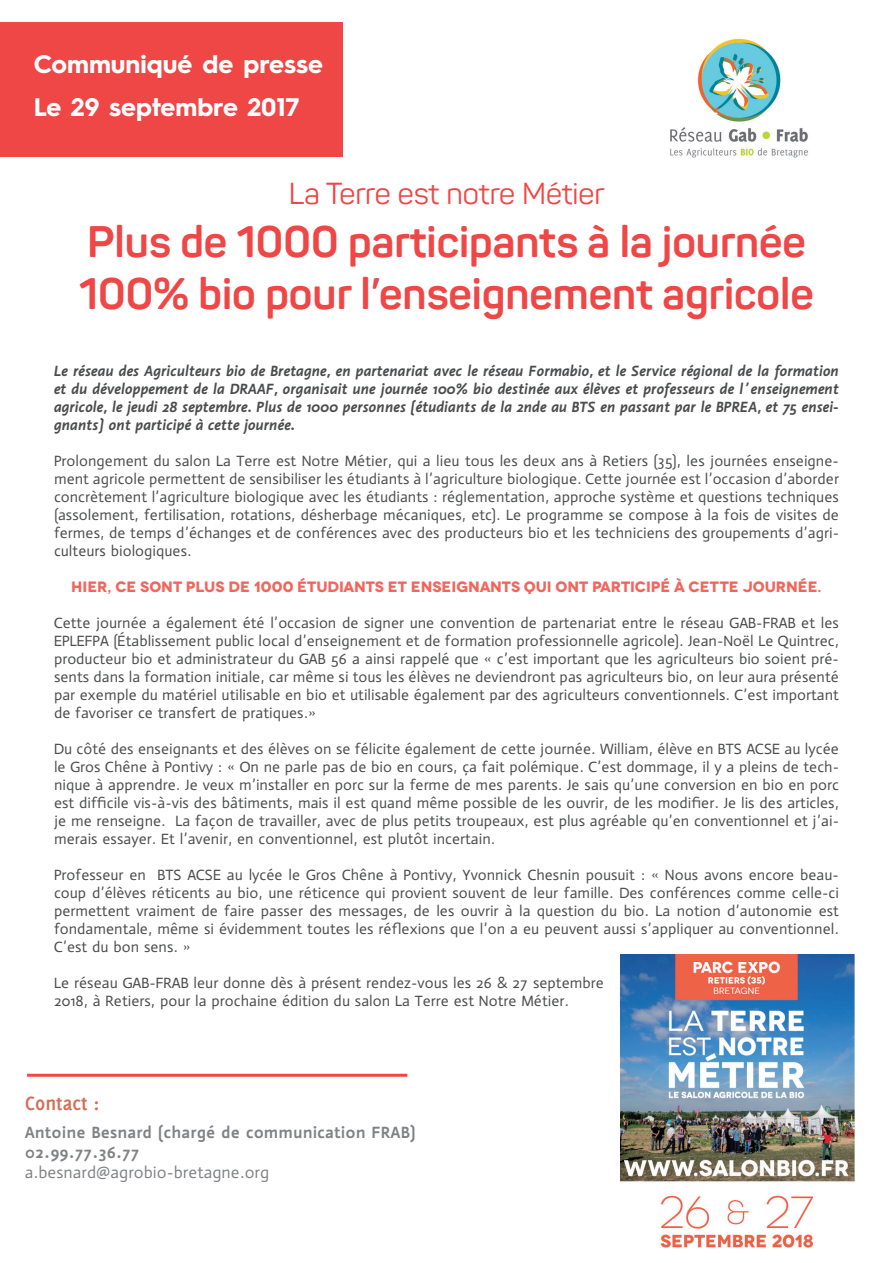
<style>
.page{position:relative;width:893px;height:1263px;background:#fff}
.page>*{position:absolute;margin:0;border:0;box-sizing:border-box;transform-origin:0 0}
.t1{font:700 43.5px/52.2px "Panton";color:#ef4646}
.t2{font:30px "Panton";color:#ef4646}
.t3{font:700 25.5px/43.3px "Hurme Geometric Sans 3";color:#fff}
.t4{font:700 21px "Delicious";color:#d36c56}
.t5{font:700 16.5px/19.8px "actor";color:#808285}
.t6{font:16.5px "actor";color:#808285}
.t7{font:15px/18px "actor";color:#4b4c4d;text-align:justify}
.t8{font:italic 700 15px/18px "actor";color:#4b4c4d;text-align:justify}
.t9{font:700 15px "Novecentowide";color:#f2655b}
</style>
<div class="page">
<img style="left:670px;top:38px;width:138px;height:120px">
<div style="left:0;top:22px;width:342px;height:135px;background:#ef4646"></div>
<hr style="left:27px;top:1074px;width:380px;height:3px;background:#ef4646">
<img style="left:621px;top:954px;width:234px;height:294px">
<h3 class="t3" style="left:34px;top:40px;width:291px">Communiqué de presse<br>Le 29 septembre 2017</h3>
<h2 class="t2" style="left:289px;top:175px;width:317px">La Terre est notre Métier</h2>
<h1 class="t1" style="left:79px;top:215px;width:736px">Plus de 1000 participants à la journée<br>100% bio pour l’enseignement agricole</h1>
<p class="t8" style="left:54px;top:362px;width:786px">Le réseau des Agriculteurs bio de Bretagne, en partenariat avec le réseau Formabio, et le Service régional de la formation et du développement de la DRAAF, organisait une journée 100% bio destinée aux élèves et professeurs de l’enseignement agricole, le jeudi 28 septembre. Plus de 1000 personnes (étudiants de la 2nde au BTS en passant par le BPREA, et 75 ensei&shy;gnants) ont participé à cette journée.</p>
<p class="t7" style="left:54px;top:452px;width:786px">Prolongement du salon La Terre est Notre Métier, qui a lieu tous les deux ans à Retiers (35), les journées enseigne&shy;ment agricole permettent de sensibiliser les étudiants à l’agriculture biologique. Cette journée est l’occasion d’aborder concrètement l’agriculture biologique avec les étudiants : réglementation, approche système et questions techniques (assolement, fertilisation, rotations, désherbage mécaniques, etc). Le programme se compose à la fois de visites de fermes, de temps d’échanges et de conférences avec des producteurs bio et les techniciens des groupements d’agri&shy;culteurs biologiques.</p>
<p class="t9" style="left:71px;top:578px;width:752px">HIER, CE SONT PLUS DE 1000 ÉTUDIANTS ET ENSEIGNANTS QUI ONT PARTICIPÉ À CETTE JOURNÉE.</p>
<p class="t7" style="left:54px;top:614px;width:786px">Cette journée a également été l’occasion de signer une convention de partenariat entre le réseau GAB-FRAB et les EPLEFPA (Établissement public local d’enseignement et de formation professionnelle agricole). Jean-Noël Le Quintrec, producteur bio et administrateur du GAB 56 a ainsi rappelé que « c’est important que les agriculteurs bio soient pré&shy;sents dans la formation initiale, car même si tous les élèves ne deviendront pas agriculteurs bio, on leur aura présenté par exemple du matériel utilisable en bio et utilisable également par des agriculteurs conventionnels. C’est important de favoriser ce transfert de pratiques.»</p>
<p class="t7" style="left:54px;top:740px;width:787px">Du côté des enseignants et des élèves on se félicite également de cette journée. William, élève en BTS ACSE au lycée le Gros Chêne à Pontivy : « On ne parle pas de bio en cours, ça fait polémique. C’est dommage, il y a pleins de tech&shy;nique à apprendre. Je veux m’installer en porc sur la ferme de mes parents. Je sais qu’une conversion en bio en porc est difficile vis-à-vis des bâtiments, mais il est quand même possible de les ouvrir, de les modifier. Je lis des articles, je me renseigne. La façon de travailler, avec de plus petits troupeaux, est plus agréable qu’en conventionnel et j’ai&shy;merais essayer. Et l’avenir, en conventionnel, est plutôt incertain.</p>
<p class="t7" style="left:54px;top:866px;width:786px">Professeur en BTS ACSE au lycée le Gros Chêne à Pontivy, Yvonnick Chesnin pousuit : « Nous avons encore beau&shy;coup d’élèves réticents au bio, une réticence qui provient souvent de leur famille. Des conférences comme celle-ci permettent vraiment de faire passer des messages, de les ouvrir à la question du bio. La notion d’autonomie est fondamentale, même si évidemment toutes les réflexions que l’on a eu peuvent aussi s’appliquer au conventionnel.<br>C’est du bon sens. »</p>
<p class="t7" style="left:54px;top:974px;width:551px">Le réseau GAB-FRAB leur donne dès à présent rendez-vous les 26 &amp; 27 septembre<br>2018, à Retiers, pour la prochaine édition du salon La Terre est Notre Métier.</p>
<h3 class="t4" style="left:25px;top:1091px;width:76px">Contact :</h3>
<p class="t5" style="left:25px;top:1122px;width:393px">Antoine Besnard (chargé de communication FRAB)<br>02.99.77.36.77</p>
<p class="t6" style="left:25px;top:1162px;width:246px">a.besnard@agrobio-bretagne.org</p>
</div>
